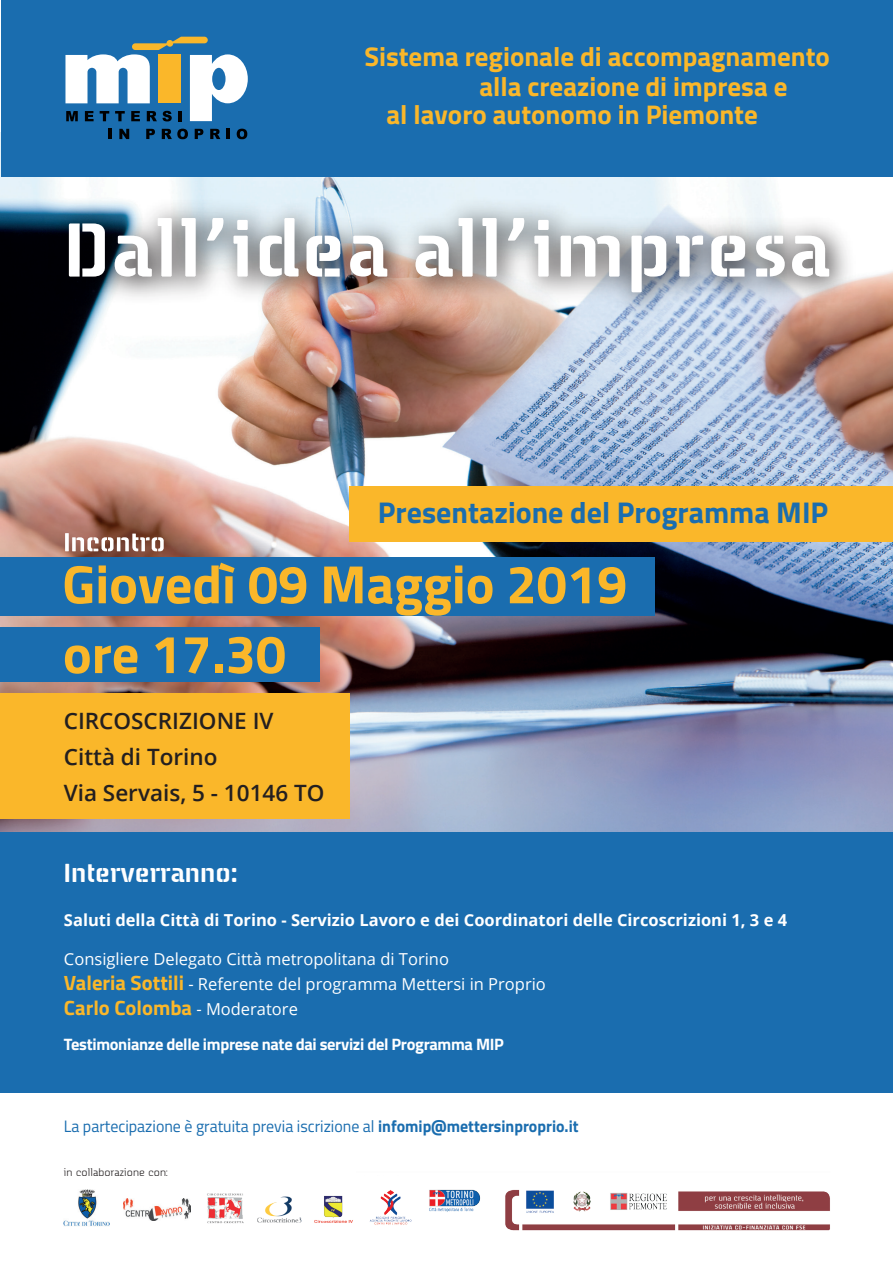
<style>
.page{position:relative;width:893px;height:1263px;background:#fff}
.page>*{position:absolute;margin:0;border:0;box-sizing:border-box;transform-origin:0 0}
.t1{font:700 54px/69.8px "Titillium Web";color:#fab72a}
.t2{font:700 30.9px "Rodian Stencil";color:#fff}
.t3{font:700 30px "Titillium Web";color:#1a6daf}
.t4{font:700 27px "Titillium Web";color:#fab72a}
.t5{font:600 22.5px/36px "Open Sans";color:#231f20}
.t6{font:700 20.7px "Titillium Web";color:#fab72a}
.t7{font:16.5px/24.8px "Open Sans";color:#fff}
.t8{font:700 16.5px "Open Sans";color:#fff}
.t9{font:16.5px "Titillium Web";color:#1a6daf;scale:.96 1}
.t10{font:700 16.5px "Titillium Web";letter-spacing:-.02em;color:#fff}
.t11{font:300 12px "Rodian";color:#231f20}
.s1{font-family:"Titillium Web";font-weight:700;font-size:20.7px;color:#fab72a}
.s2{font-family:"Open Sans";font-weight:400;font-size:16.5px;color:#fff}
.s3{font-weight:700}
</style>
<div class="page">
<img style="left:0;top:132px;width:893px;height:700px">
<div style="left:0;top:693px;width:350px;height:125px;background:#fab72a"></div>
<div style="left:350px;top:486px;width:543px;height:55px;background:#fab72a"></div>
<div style="left:0;top:627px;width:320px;height:54px;background:#1a6daf"></div>
<div style="left:0;top:557px;width:654px;height:59px;background:#1a6daf"></div>
<div style="left:0;top:832px;width:893px;height:260px;background:#1a6daf"></div>
<img style="left:40px;top:190px;width:827px;height:139px">
<svg style="left:69px;top:218px;width:760px;height:74px"></svg>
<svg style="left:65px;top:533px;width:4px;height:18px"></svg>
<svg style="left:72px;top:534px;width:92px;height:17px"></svg>
<div style="left:1px;top:0;width:892px;height:176px;background:#1a6daf"></div>
<svg style="left:65px;top:37px;width:183px;height:84px"></svg>
<svg style="left:109px;top:129px;width:3px;height:10px"></svg>
<svg style="left:119px;top:129px;width:10px;height:10px"></svg>
<svg style="left:146px;top:129px;width:9px;height:10px"></svg>
<svg style="left:162px;top:129px;width:26px;height:10px"></svg>
<svg style="left:195px;top:129px;width:8px;height:10px"></svg>
<svg style="left:210px;top:129px;width:10px;height:10px"></svg>
<svg style="left:227px;top:129px;width:3px;height:10px"></svg>
<svg style="left:237px;top:129px;width:10px;height:10px"></svg>
<img style="left:369px;top:1189px;width:461px;height:42px">
<img style="left:207px;top:1193px;width:37px;height:31px">
<img style="left:257px;top:1196px;width:45px;height:27px">
<img style="left:314px;top:1195px;width:39px;height:28px">
<img style="left:123px;top:1198px;width:67px;height:23px">
<img style="left:64px;top:1189px;width:46px;height:37px">
<h3 class="t4" style="left:364px;top:36px;width:467px">Sistema regionale di accompagnamento</h3>
<h3 class="t4" style="left:479px;top:66px;width:310px">alla creazione di impresa e</h3>
<h3 class="t4" style="left:386px;top:94px;width:373px">al lavoro autonomo in Piemonte</h3>
<h3 class="t3" style="left:378px;top:490px;width:452px">Presentazione del Programma MIP</h3>
<h1 class="t1" style="left:62px;top:547px;width:567px">Giovedì 09 Maggio 2019 ore 17.30</h1>
<h3 class="t5" style="left:64px;top:703px;width:262px">CIRCOSCRIZIONE IV<br>Città di Torino<br>Via Servais, 5 - 10146 TO</h3>
<h2 class="t2" style="left:64px;top:857px;width:175px">Interverranno:</h2>
<p class="t8" style="left:64px;top:908px;width:725px">Saluti della Città di Torino - Servizio Lavoro e dei Coordinatori delle Circoscrizioni 1, 3 e 4</p>
<p class="t7" style="left:64px;top:946px;width:483px">Consigliere Delegato Città metropolitana di Torino<br><span class="s1">Valeria Sottili</span> - Referente del programma Mettersi in Proprio</p>
<p class="t6" style="left:64px;top:992px;width:235px">Carlo Colomba <span class="s2">- Moderatore</span></p>
<p class="t10" style="left:64px;top:1031px;width:441px">Testimonianze delle imprese nate dai servizi del Programma MIP</p>
<p class="t9" style="left:64px;top:1114px;width:538px">La partecipazione è gratuita previa iscrizione al <span class="s3">infomip@mettersinproprio.it</span></p>
<p class="t11" style="left:64px;top:1166px;width:105px">in collaborazione con:</p>
</div>
